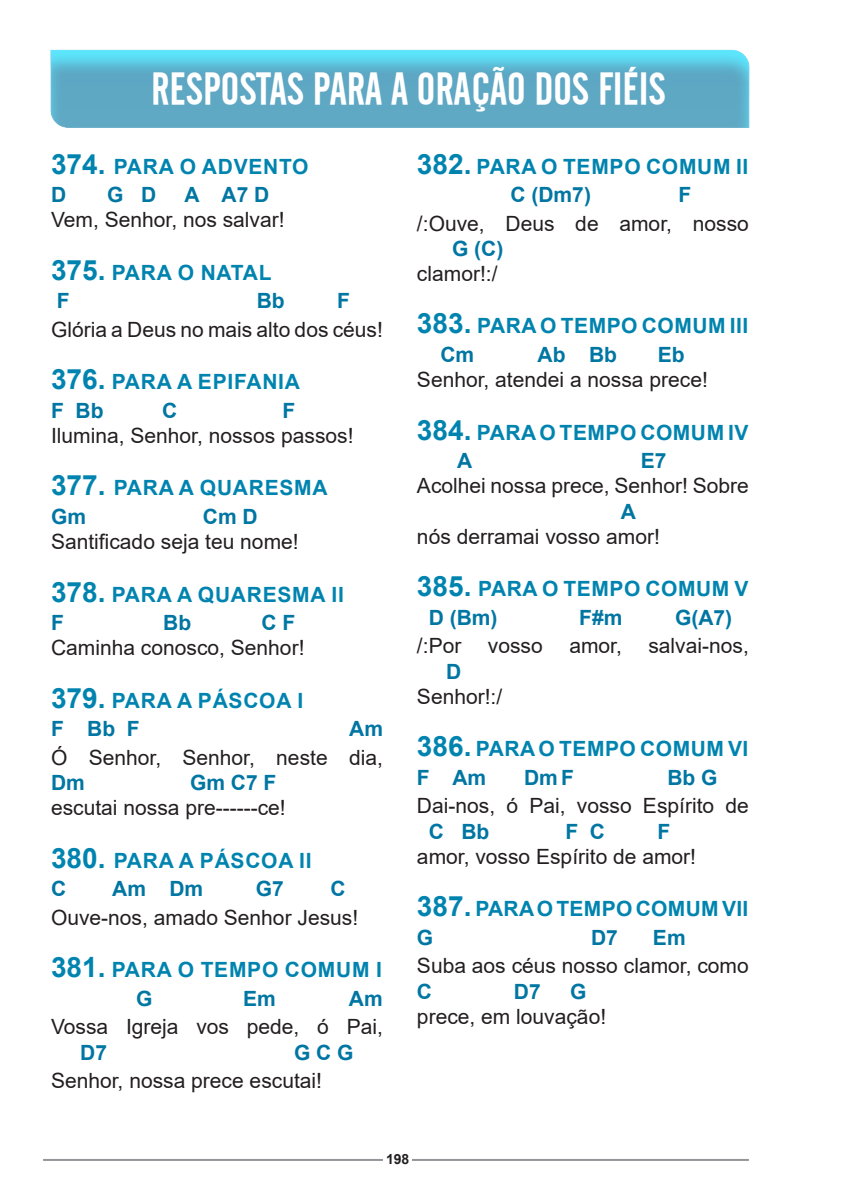
<style>
.page{position:relative;width:851px;height:1191px;background:#fff}
.page>*{position:absolute;margin:0;border:0;box-sizing:border-box;transform-origin:0 0}
.titulo{font:44px "Cafeta";color:#fff}
.texto{font:21px/25.2px "Arial";color:#231f20}
.tituloCantos{font:700 21px "Arial";letter-spacing:.03em;color:#0084af}
.texto-2{font:700 21px "Arial";color:#0076a3}
.t1{font:700 14px "Arial";color:#231f20}
.s1{font-size:28px}
.s2{font-weight:700;color:#0076a3}
</style>
<div class="page">
<hr style="left:43px;top:1159px;width:705px;height:2px;background:#939598">
<div style="left:383px;top:1154px;width:29px;height:17px;background:#fff"></div>
<svg style="left:50px;top:49px;width:700px;height:79px;background:#60b4cf"></svg>
<p class="titulo" style="left:151px;top:64px;width:516px">RESPOSTAS PARA A ORAÇÃO DOS FIÉIS</p>
<p class="tituloCantos" style="left:51px;top:151px;width:259px"><span class="s1">374.</span> PARA O ADVENTO</p>
<p class="texto-2" style="left:51px;top:180px;width:17px">D</p>
<p class="texto-2" style="left:107px;top:180px;width:51px">G D</p>
<p class="texto" style="left:51px;top:182px;width:235px;text-indent:133px"><span class="s2">A A7 D<br></span>Vem, Senhor, nos salvar!</p>
<p class="tituloCantos" style="left:51px;top:257px;width:222px"><span class="s1">375.</span> PARA O NATAL</p>
<p class="texto-2" style="left:57px;top:286px;width:14px">F</p>
<p class="texto-2" style="left:257px;top:286px;width:29px">Bb</p>
<p class="texto-2" style="left:337px;top:286px;width:14px">F</p>
<p class="texto" style="left:51px;top:317px;width:333px">Glória a Deus no mais alto dos céus!</p>
<p class="tituloCantos" style="left:51px;top:367px;width:250px"><span class="s1">376.</span> PARA A EPIFANIA</p>
<p class="texto-2" style="left:51px;top:396px;width:54px">F Bb</p>
<p class="texto-2" style="left:162px;top:396px;width:17px">C</p>
<p class="texto" style="left:51px;top:398px;width:304px;text-indent:231px"><span class="s2">F<br></span>Ilumina, Senhor, nossos passos!</p>
<p class="tituloCantos" style="left:51px;top:473px;width:278px"><span class="s1">377.</span> PARA A QUARESMA</p>
<p class="texto-2" style="left:51px;top:502px;width:37px">Gm</p>
<p class="texto" style="left:51px;top:504px;width:249px;text-indent:152px"><span class="s2">Cm D<br></span>Santificado seja teu nome!</p>
<p class="tituloCantos" style="left:51px;top:579px;width:294px"><span class="s1">378.</span> PARA A QUARESMA II</p>
<p class="texto-2" style="left:51px;top:608px;width:14px">F</p>
<p class="texto-2" style="left:163px;top:608px;width:29px">Bb</p>
<p class="texto" style="left:51px;top:610px;width:255px;text-indent:210px"><span class="s2">C F<br></span>Caminha conosco, Senhor!</p>
<p class="tituloCantos" style="left:51px;top:685px;width:253px"><span class="s1">379.</span> PARA A PÁSCOA I</p>
<p class="texto-2" style="left:51px;top:714px;width:90px">F Bb F</p>
<p class="texto-2" style="left:349px;top:714px;width:35px">Am</p>
<p class="texto" style="left:51px;top:745px;width:333px">Ó Senhor, Senhor, neste dia,<br><span class="s2">Dm</span></p>
<p class="texto" style="left:51px;top:770px;width:236px;text-indent:139px"><span class="s2">Gm C7 F </span>escutai nossa pre------ce!</p>
<p class="tituloCantos" style="left:51px;top:845px;width:262px"><span class="s1">380.</span> PARA A PÁSCOA II</p>
<p class="texto-2" style="left:51px;top:874px;width:17px">C</p>
<p class="texto-2" style="left:112px;top:874px;width:93px">Am Dm</p>
<p class="texto-2" style="left:256px;top:874px;width:30px">G7</p>
<p class="texto-2" style="left:330px;top:874px;width:17px">C</p>
<p class="texto" style="left:51px;top:904px;width:308px">Ouve-nos, amado Senhor Jesus!</p>
<p class="tituloCantos" style="left:51px;top:955px;width:332px"><span class="s1">381.</span> PARA O TEMPO COMUM I</p>
<p class="texto-2" style="left:136px;top:983px;width:18px">G</p>
<p class="texto-2" style="left:243px;top:983px;width:34px">Em</p>
<p class="texto-2" style="left:349px;top:983px;width:35px">Am</p>
<p class="texto" style="left:80px;top:1014px;width:304px;text-indent:-29px">Vossa Igreja vos pede, ó Pai,<br><span class="s2">D7</span></p>
<p class="texto-2" style="left:294px;top:1037px;width:61px">G C G</p>
<p class="texto" style="left:51px;top:1068px;width:272px">Senhor, nossa prece escutai!</p>
<p class="tituloCantos" style="left:417px;top:151px;width:333px"><span class="s1">382.</span> PARA O TEMPO COMUM II</p>
<p class="texto-2" style="left:510px;top:180px;width:82px">C (Dm7)</p>
<p class="texto-2" style="left:678px;top:180px;width:14px">F</p>
<p class="texto" style="left:417px;top:211px;width:333px">/:Ouve, Deus de amor, nosso</p>
<p class="texto-2" style="left:452px;top:234px;width:53px">G (C)</p>
<p class="texto" style="left:417px;top:261px;width:82px">clamor!:/</p>
<p class="tituloCantos" style="left:417px;top:311px;width:333px"><span class="s1">383.</span> PARA O TEMPO COMUM III</p>
<p class="texto-2" style="left:440px;top:340px;width:35px">Cm</p>
<p class="texto-2" style="left:537px;top:340px;width:81px">Ab Bb</p>
<p class="texto" style="left:417px;top:342px;width:292px;text-indent:241px"><span class="s2">Eb<br></span>Senhor, atendei a nossa prece!</p>
<p class="tituloCantos" style="left:417px;top:417px;width:333px"><span class="s1">384.</span> PARA O TEMPO COMUM IV</p>
<p class="texto-2" style="left:457px;top:446px;width:17px">A</p>
<p class="texto-2" style="left:640px;top:446px;width:27px">E7</p>
<p class="texto" style="left:417px;top:473px;width:333px">Acolhei nossa prece, Senhor! Sobre</p>
<p class="texto-2" style="left:620px;top:496px;width:17px">A</p>
<p class="texto" style="left:417px;top:524px;width:244px">nós derramai vosso amor!</p>
<p class="tituloCantos" style="left:417px;top:574px;width:333px"><span class="s1">385.</span> PARA O TEMPO COMUM V</p>
<p class="texto-2" style="left:428px;top:602px;width:70px">D (Bm)</p>
<p class="texto-2" style="left:579px;top:602px;width:45px">F#m</p>
<p class="texto-2" style="left:675px;top:602px;width:59px">G(A7)</p>
<p class="texto" style="left:417px;top:633px;width:46px">/:Por</p>
<p class="texto" style="left:488px;top:633px;width:56px">vosso</p>
<p class="texto" style="left:569px;top:633px;width:54px">amor,</p>
<p class="texto" style="left:648px;top:633px;width:102px">salvai-nos,</p>
<p class="texto" style="left:417px;top:658px;width:87px;text-align:center"><span class="s2">D<br></span>Senhor!:/</p>
<p class="tituloCantos" style="left:417px;top:734px;width:333px"><span class="s1">386.</span> PARA O TEMPO COMUM VI</p>
<p class="texto-2" style="left:417px;top:762px;width:71px">F Am</p>
<p class="texto-2" style="left:524px;top:762px;width:51px">DmF</p>
<p class="texto-2" style="left:667px;top:762px;width:52px">Bb G</p>
<p class="texto" style="left:428px;top:793px;width:321px;text-indent:-12px">Dai-nos, ó Pai, vosso Espírito de<br><span class="s2">C Bb</span></p>
<p class="texto-2" style="left:565px;top:816px;width:41px">F C</p>
<p class="texto" style="left:417px;top:818px;width:280px;text-indent:240px"><span class="s2">F </span>amor, vosso Espírito de amor!</p>
<p class="tituloCantos" style="left:417px;top:894px;width:333px"><span class="s1">387.</span> PARA O TEMPO COMUM VII</p>
<p class="texto-2" style="left:417px;top:922px;width:18px">G</p>
<p class="texto-2" style="left:591px;top:922px;width:28px">D7</p>
<p class="texto-2" style="left:653px;top:922px;width:34px">Em</p>
<p class="texto" style="left:417px;top:953px;width:333px">Suba aos céus nosso clamor, como<br><span class="s2">C</span></p>
<p class="texto" style="left:417px;top:978px;width:191px;text-indent:153px"><span class="s2">G </span>prece, em louvação!</p>
<p class="texto-2" style="left:514px;top:976px;width:28px">D7</p>
<p class="t1" style="left:386px;top:1149px;width:25px">198</p>
</div>
